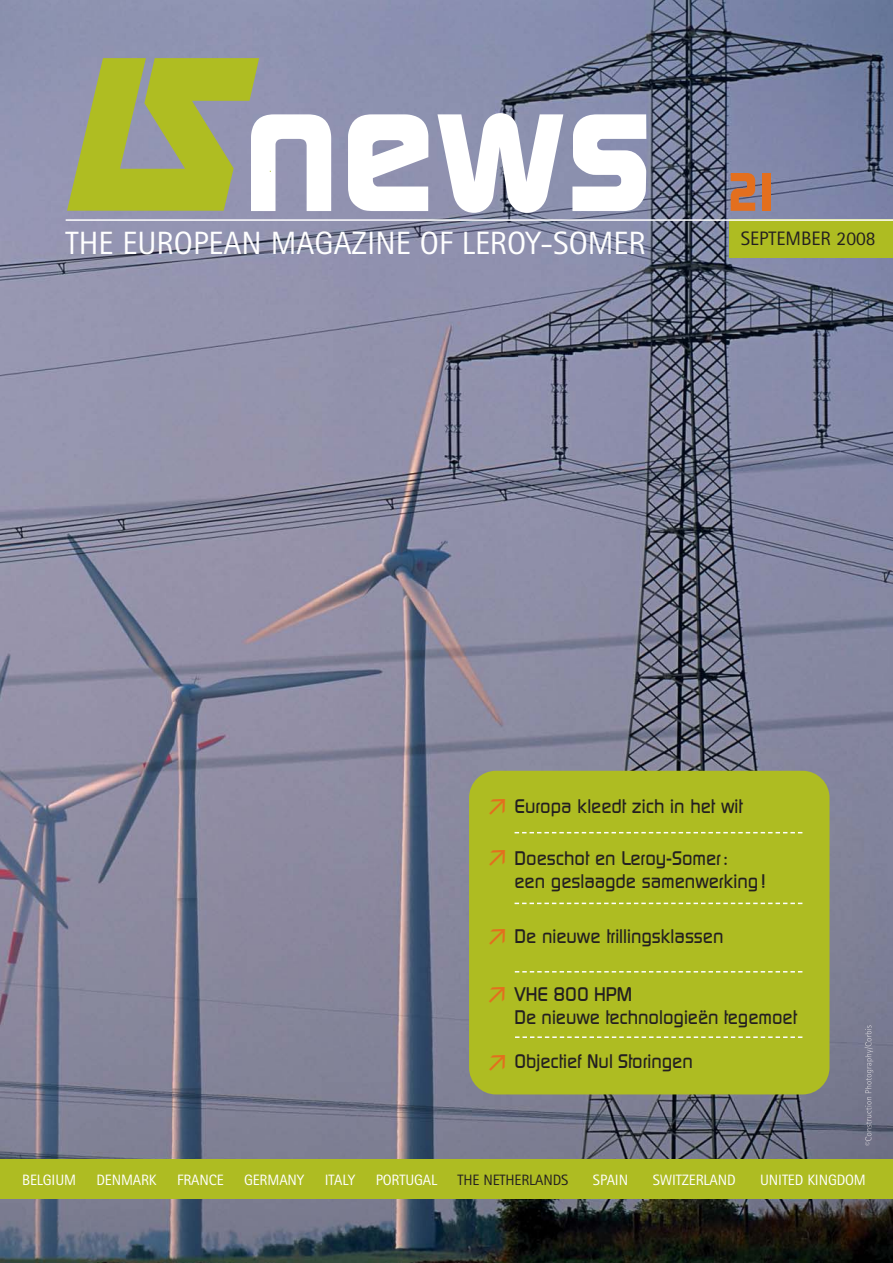
<style>
.page{position:relative;width:893px;height:1263px;background:#fff}
.page>*{position:absolute;margin:0;border:0;box-sizing:border-box;transform-origin:0 0}
.t1{font:700 178.95px "Digital";color:#fff}
.t2{font:700 52.5px "Digital";color:#e36f1e}
.t3{font:32.25px "Rotis Sans Serif";color:#fff}
.t4{font:19.5px "Rotis Sans Serif";color:#231f20}
.t5{font:500 19.05px/23px "Digital";color:#231f20;scale:.95 1}
.t6{font:15px "Rotis Sans Serif";letter-spacing:-.01em;color:#fff}
.t7{font:15px "Rotis Sans Serif";letter-spacing:-.01em;color:#231f20}
</style>
<div class="page">
<img style="left:0;top:0;width:893px;height:1263px">
<div style="left:730px;top:220px;width:163px;height:38px;background:#aebc22"></div>
<hr style="left:66px;top:219px;width:827px;height:2px;background:#fff">
<svg style="left:67px;top:58px;width:192px;height:153px;background:#a5ae54"></svg>
<img style="left:865px;top:1081px;width:6px;height:65px">
<div style="left:469px;top:771px;width:360px;height:323px;background:#aebc22;border-radius:27px"></div>
<svg style="left:515px;top:832px;width:287px;height:1px"></svg>
<svg style="left:515px;top:903px;width:287px;height:1px"></svg>
<svg style="left:515px;top:971px;width:287px;height:1px"></svg>
<svg style="left:515px;top:1036px;width:287px;height:2px"></svg>
<div style="left:0;top:1159px;width:893px;height:40px;background:#aebc22"></div>
<h1 class="t1" style="left:243px;top:78px;width:412px">news</h1>
<h3 class="t3" style="left:66px;top:232px;width:582px">THE EUROPEAN MAGAZINE OF LEROY-SOMER</h3>
<h2 class="t2" style="left:727px;top:172px;width:57px">21</h2>
<p class="t4" style="left:741px;top:232px;width:136px">SEPTEMBER 2008</p>
<p class="t5" style="left:514px;top:796px;width:242px">Europa kleedt zich in het wit</p>
<p class="t5" style="left:514px;top:848px;width:266px">Doeschot en Leroy-Somer :<br>een geslaagde samenwerking !</p>
<p class="t5" style="left:514px;top:927px;width:221px">De nieuwe trillingsklassen</p>
<p class="t5" style="left:514px;top:985px;width:299px">VHE 800 HPM<br>De nieuwe technologieën tegemoet</p>
<p class="t5" style="left:514px;top:1052px;width:189px">Objectief Nul Storingen</p>
<p class="t6" style="left:22px;top:1174px;width:55px">BELGIUM</p>
<p class="t6" style="left:96px;top:1174px;width:62px">DENMARK</p>
<p class="t6" style="left:177px;top:1174px;width:48px">FRANCE</p>
<p class="t6" style="left:244px;top:1174px;width:62px">GERMANY</p>
<p class="t6" style="left:325px;top:1174px;width:32px">ITALY</p>
<p class="t6" style="left:376px;top:1174px;width:63px">PORTUGAL</p>
<p class="t7" style="left:458px;top:1174px;width:112px">THE NETHERLANDS</p>
<p class="t6" style="left:593px;top:1174px;width:37px">SPAIN</p>
<p class="t6" style="left:653px;top:1174px;width:84px">SWITZERLAND</p>
<p class="t6" style="left:760px;top:1174px;width:107px">UNITED KINGDOM</p>
</div>
